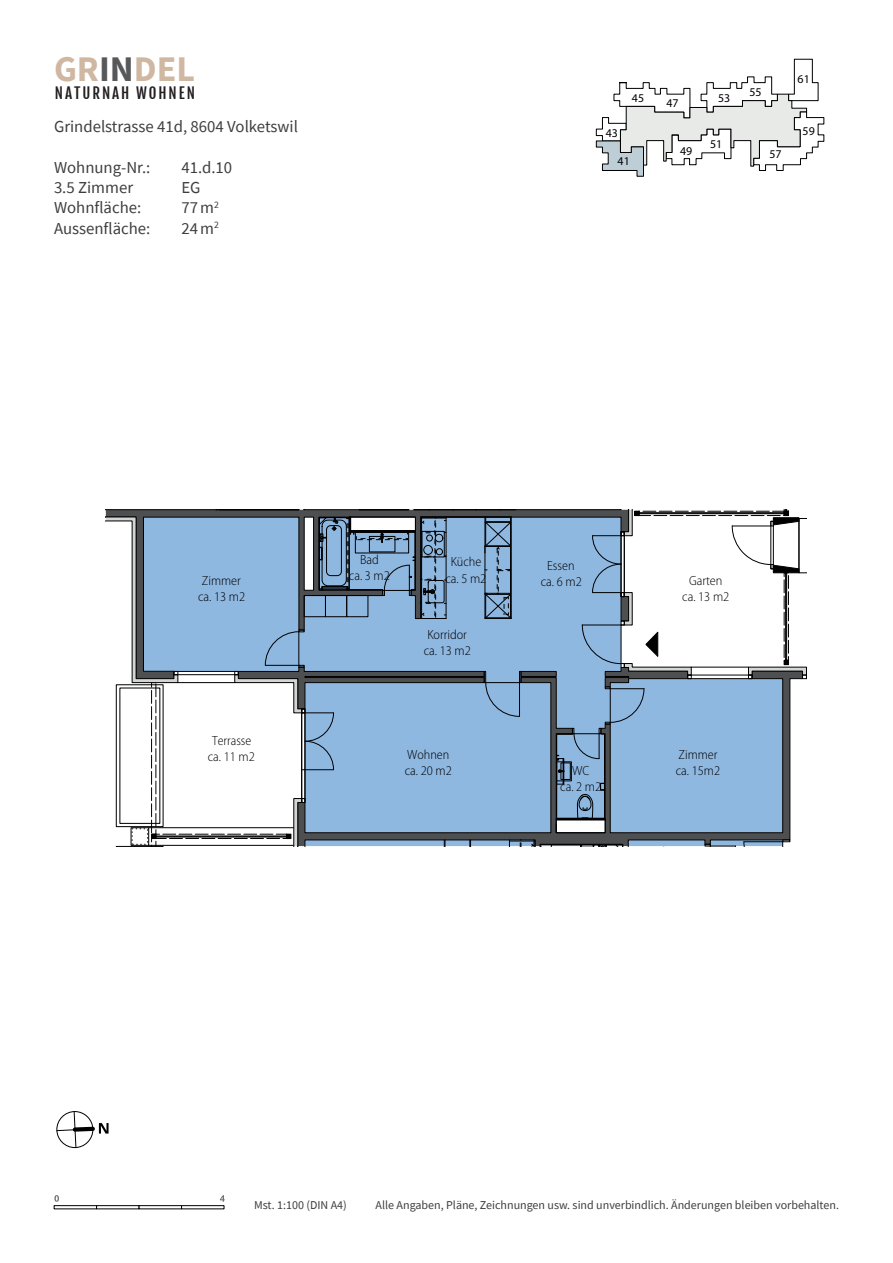
<style>
.page{position:relative;width:893px;height:1263px;background:#fff}
.page>*{position:absolute;margin:0;border:0;box-sizing:border-box;transform-origin:0 0}
.t1{font:700 36px "Source Sans Pro";color:#cfb7a2}
.t2{font:16.8px "Source Sans Pro";color:#3e3e3f}
.t3{font:15px "Fjalla One";letter-spacing:.13em;color:#231f20}
.t4{font:300 semi-condensed 13.35px/16.2px "Myriad Pro";color:#000001;text-align:center}
.t5{font:12px "Source Sans Pro";color:#3e3e3f}
.t6{font:11.85px "Myriad Pro";color:#000001}
.t7{font:700 semi-condensed 11.85px "Myriad Pro";color:#000001}
.t8{font:700 semi-condensed 9px "Myriad Pro";color:#6d7172}
.s1{color:#57585a}
</style>
<div class="page">
<svg style="left:105px;top:509px;width:702px;height:338px"></svg>
<svg style="left:596px;top:59px;width:228px;height:118px"></svg>
<svg style="left:54px;top:1205px;width:42px;height:4px"></svg>
<svg style="left:96px;top:1205px;width:43px;height:4px"></svg>
<svg style="left:139px;top:1205px;width:42px;height:4px"></svg>
<svg style="left:181px;top:1205px;width:43px;height:4px"></svg>
<svg style="left:54px;top:1195px;width:5px;height:7px"></svg>
<svg style="left:220px;top:1195px;width:5px;height:7px"></svg>
<svg style="left:56px;top:1111px;width:53px;height:37px"></svg>
<h1 class="t1" style="left:54px;top:45px;width:143px">GR<span class="s1">IN</span>DEL</h1>
<p class="t3" style="left:55px;top:84px;width:142px">NATURNAH WOHNEN</p>
<p class="t2" style="left:54px;top:115px;width:245px">Grindelstrasse 41d, 8604 Volketswil</p>
<p class="t2" style="left:54px;top:156px;width:98px">Wohnung-Nr.:</p>
<p class="t2" style="left:181px;top:156px;width:52px">41.d.10</p>
<p class="t2" style="left:54px;top:177px;width:81px">3.5 Zimmer</p>
<p class="t2" style="left:181px;top:177px;width:21px">EG</p>
<p class="t2" style="left:54px;top:197px;width:89px">Wohnfläche:</p>
<p class="t2" style="left:182px;top:197px;width:39px">77m<sup>2</sup></p>
<p class="t2" style="left:54px;top:218px;width:98px">Aussenfläche:</p>
<p class="t2" style="left:182px;top:218px;width:39px">24m<sup>2</sup></p>
<p class="t6" style="left:606px;top:125px;width:14px">43</p>
<p class="t6" style="left:632px;top:91px;width:14px">45</p>
<p class="t6" style="left:618px;top:153px;width:14px">41</p>
<p class="t6" style="left:666px;top:96px;width:14px">47</p>
<p class="t6" style="left:680px;top:143px;width:14px">49</p>
<p class="t6" style="left:718px;top:91px;width:14px">53</p>
<p class="t6" style="left:710px;top:137px;width:14px">51</p>
<p class="t6" style="left:749px;top:84px;width:14px">55</p>
<p class="t6" style="left:769px;top:147px;width:14px">57</p>
<p class="t6" style="left:798px;top:72px;width:14px">61</p>
<p class="t6" style="left:803px;top:124px;width:14px">59</p>
<p class="t4" style="left:198px;top:572px;width:49px;text-align:left">Zimmer ca. 13 m2</p>
<p class="t4" style="left:208px;top:733px;width:49px">Terrasse ca. 11 m2</p>
<p class="t4" style="left:349px;top:551px;width:43px">Bad<br>ca. 3 m2</p>
<p class="t4" style="left:445px;top:554px;width:43px">Küche ca. 5 m2</p>
<p class="t4" style="left:424px;top:626px;width:49px;text-align:left">Korridor ca. 13 m2</p>
<p class="t4" style="left:405px;top:746px;width:49px;text-align:left">Wohnen ca. 20 m2</p>
<p class="t4" style="left:541px;top:557px;width:43px">Essen ca. 6 m2</p>
<p class="t4" style="left:560px;top:762px;width:43px">WC<br>ca. 2 m2</p>
<p class="t4" style="left:682px;top:572px;width:49px">Garten ca. 13 m2</p>
<p class="t4" style="left:676px;top:746px;width:46px;text-align:left">Zimmer ca. 15m2</p>
<p class="t7" style="left:403px;top:1195px;width:14px">43</p>
<p class="t7" style="left:600px;top:1194px;width:14px">59</p>
<p class="t5" style="left:254px;top:1197px;width:94px">Mst. 1:100 (DIN A4)</p>
<p class="t5" style="left:376px;top:1197px;width:465px">Alle Angaben, Pläne, Zeichnungen usw. sind unverbindlich. Änderungen bleiben vorbehalten.</p>
<p class="t8" style="left:680px;top:1200px;width:6px">0</p>
</div>
